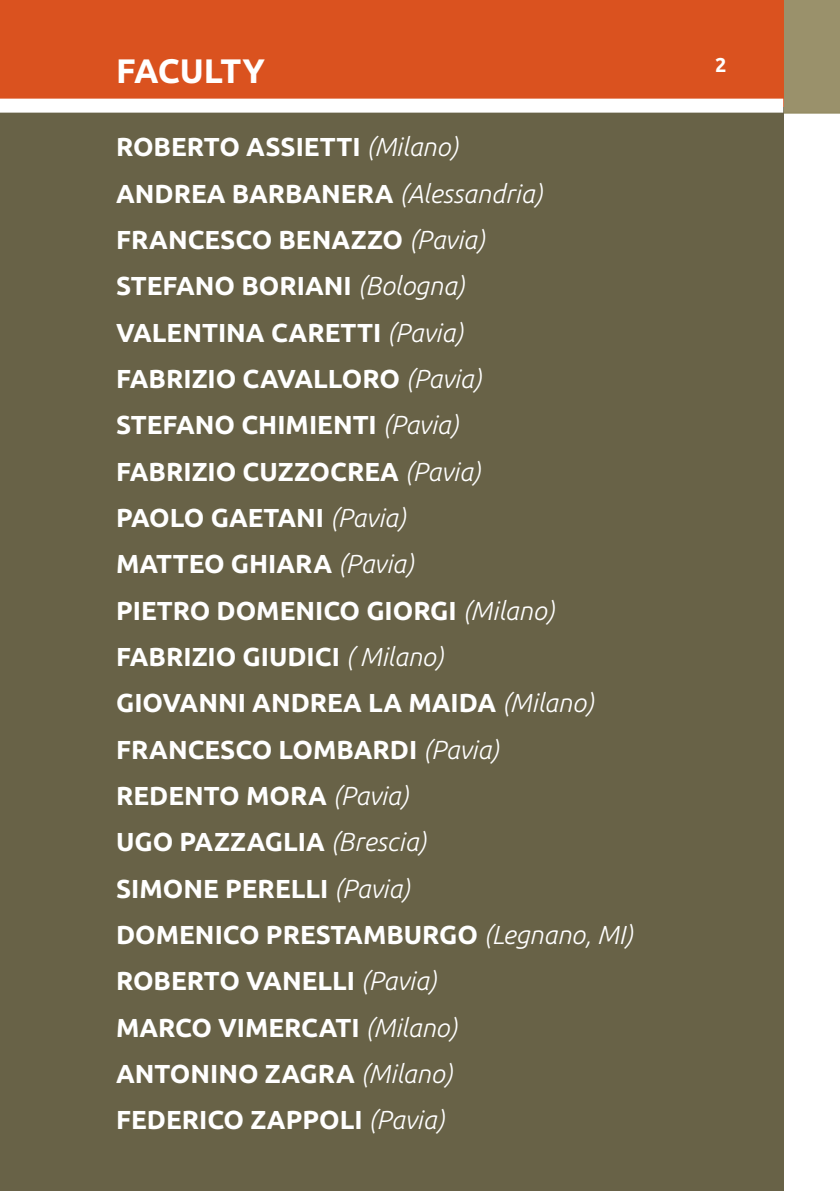
<style>
.page{position:relative;width:840px;height:1191px;background:#fff}
.page>*{position:absolute;margin:0;border:0;box-sizing:border-box;transform-origin:0 0}
.t1{font:700 34px "Ubuntu";letter-spacing:-.01em;color:#fff}
.t2{font:700 26px/46.4px "Ubuntu";color:#fff}
.t3{font:700 20px "Ubuntu";color:#fff}
.s1{font-weight:300;font-style:italic}
</style>
<div class="page">
<img style="left:782px;top:0;width:57px;height:1191px">
<div style="left:0;top:0;width:782px;height:1191px;background:#686247"></div>
<div style="left:0;top:0;width:782px;height:107px;background:#da521f"></div>
<div style="left:0;top:99px;width:782px;height:14px;background:#fff"></div>
<h1 class="t1" style="left:116px;top:51px;width:150px">FACULTY</h1>
<p class="t3" style="left:714px;top:54px;width:13px">2</p>
<p class="t2" style="left:116px;top:124px;width:518px">ROBERTO ASSIETTI <span class="s1">(Milano)<br></span>ANDREA BARBANERA <span class="s1">(Alessandria)<br></span>FRANCESCO BENAZZO <span class="s1">(Pavia)<br></span>STEFANO BORIANI <span class="s1">(Bologna)<br></span>VALENTINA CARETTI <span class="s1">(Pavia)<br></span>FABRIZIO CAVALLORO <span class="s1">(Pavia)<br></span>STEFANO CHIMIENTI <span class="s1">(Pavia)<br></span>FABRIZIO CUZZOCREA <span class="s1">(Pavia)<br></span>PAOLO GAETANI <span class="s1">(Pavia)<br></span>MATTEO GHIARA <span class="s1">(Pavia)<br></span>PIETRO DOMENICO GIORGI <span class="s1">(Milano)<br></span>FABRIZIO GIUDICI <span class="s1">( Milano)<br></span>GIOVANNI ANDREA LA MAIDA <span class="s1">(Milano)<br></span>FRANCESCO LOMBARDI <span class="s1">(Pavia)<br></span>REDENTO MORA <span class="s1">(Pavia)<br></span>UGO PAZZAGLIA <span class="s1">(Brescia)<br></span>SIMONE PERELLI <span class="s1">(Pavia)<br></span>DOMENICO PRESTAMBURGO <span class="s1">(Legnano, MI)<br></span>ROBERTO VANELLI <span class="s1">(Pavia)<br></span>MARCO VIMERCATI <span class="s1">(Milano)<br></span>ANTONINO ZAGRA <span class="s1">(Milano)<br></span>FEDERICO ZAPPOLI <span class="s1">(Pavia)</span></p>
</div>
